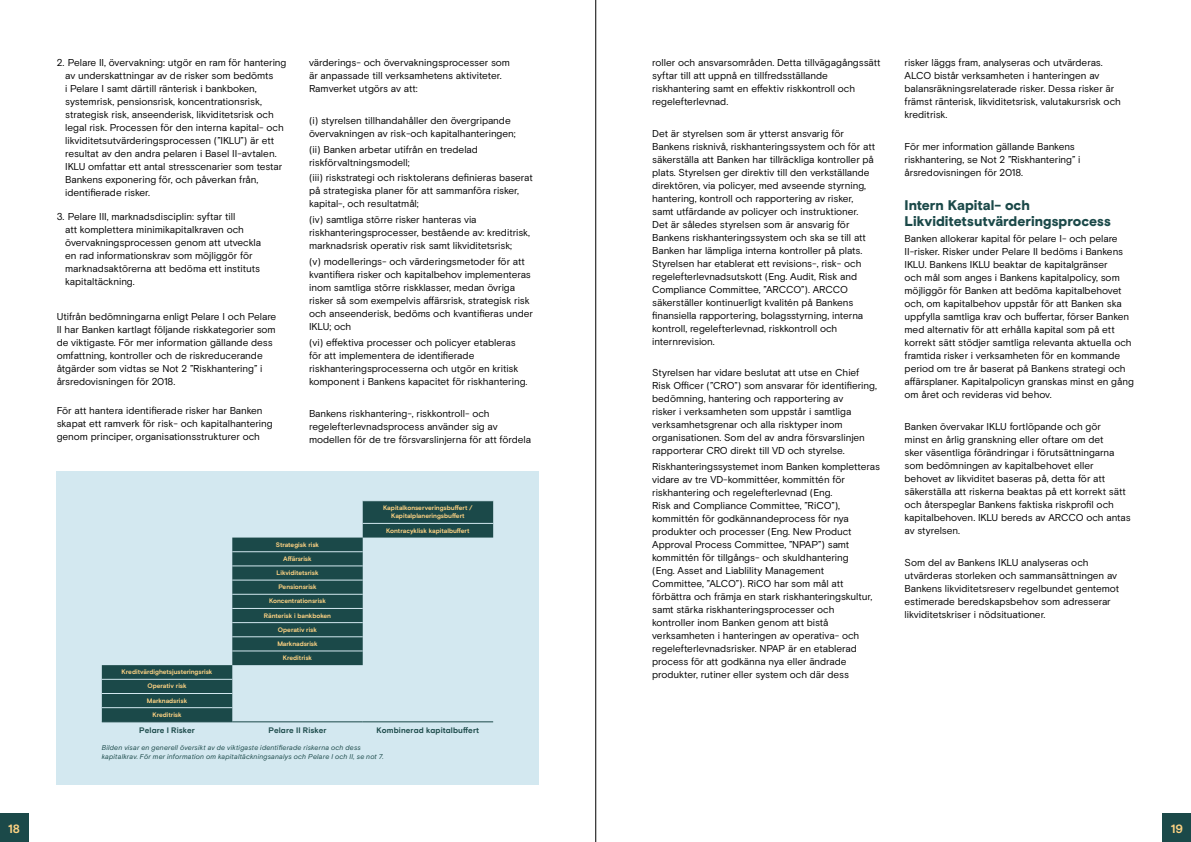
<style>
.page{position:relative;width:1191px;height:842px;background:#fff}
.page>*{position:absolute;margin:0;border:0;box-sizing:border-box;transform-origin:0 0}
.t1{font:900 14px/16px "Basis Grotesque Pro";color:#1b4949}
.t2{font:700 12px "Basis Grotesque Pro";color:#ffd383}
.t3{font:10px/13px "Basis Grotesque Pro";color:#000}
.t4{font:700 8px "Basis Grotesque Pro";letter-spacing:.015em;color:#1b4949}
.t5{font:italic 7px/9px "Basis Grotesque Pro";letter-spacing:.015em;color:#1b4949}
.t6{font:700 6.5px/14.2px "Basis Grotesque Pro";color:#ffd383;text-align:center}
</style>
<div class="page">
<div style="left:0;top:814px;width:28px;height:28px;background:#1b4949"></div>
<div style="left:1162px;top:814px;width:29px;height:28px;background:#1b4949"></div>
<hr style="left:595px;top:0;width:1px;height:842px;background:#000">
<div style="left:57px;top:471px;width:482px;height:314px;background:#d3e8f0"></div>
<svg style="left:102px;top:501px;width:391px;height:220px"></svg>
<hr style="left:232px;top:551px;width:131px;height:1px;background:#d3e8f0">
<hr style="left:232px;top:565px;width:131px;height:1px;background:#d3e8f0">
<hr style="left:232px;top:580px;width:131px;height:1px;background:#d3e8f0">
<hr style="left:232px;top:594px;width:131px;height:1px;background:#d3e8f0">
<hr style="left:232px;top:608px;width:131px;height:1px;background:#d3e8f0">
<hr style="left:232px;top:622px;width:131px;height:1px;background:#d3e8f0">
<hr style="left:232px;top:636px;width:131px;height:1px;background:#d3e8f0">
<hr style="left:232px;top:650px;width:131px;height:1px;background:#d3e8f0">
<hr style="left:363px;top:523px;width:130px;height:1px;background:#d3e8f0">
<hr style="left:102px;top:679px;width:130px;height:1px;background:#d3e8f0">
<hr style="left:102px;top:693px;width:130px;height:1px;background:#d3e8f0">
<hr style="left:102px;top:707px;width:130px;height:1px;background:#d3e8f0">
<hr style="left:102px;top:721px;width:130px;height:1px;background:#1b4949">
<hr style="left:232px;top:721px;width:131px;height:1px;background:#1b4949">
<hr style="left:363px;top:721px;width:130px;height:1px;background:#1b4949">
<p class="t3" style="left:65px;top:56px;width:223px;text-indent:-8px">2. Pelare II, övervakning: utgör en ram för hantering av underskattningar av de risker som bedömts<br>i Pelare I samt därtill ränterisk i bankboken, systemrisk, pensionsrisk, koncentrationsrisk, strategisk risk, anseenderisk, likviditetsrisk och legal risk. Processen för den interna kapital- och likviditetsutvärderingsprocessen (”IKLU”) är ett resultat av den andra pelaren i Basel II-avtalen.<br>IKLU omfattar ett antal stresscenarier som testar Bankens exponering för, och påverkan från, identifierade risker.</p>
<p class="t3" style="left:65px;top:211px;width:197px;text-indent:-8px">3. Pelare III, marknadsdisciplin: syftar till<br>att komplettera minimikapitalkraven och övervakningsprocessen genom att utveckla en rad informationskrav som möjliggör för marknadsaktörerna att bedöma ett instituts kapitaltäckning.</p>
<p class="t3" style="left:57px;top:310px;width:221px">Utifrån bedömningarna enligt Pelare I och Pelare II har Banken kartlagt följande riskkategorier som de viktigaste. För mer information gällande dess omfattning, kontroller och de riskreducerande åtgärder som vidtas se Not 2 ”Riskhantering” i årsredovisningen för 2018.</p>
<p class="t3" style="left:57px;top:404px;width:217px">För att hantera identifierade risker har Banken skapat ett ramverk för risk- och kapitalhantering genom principer, organisationsstrukturer och</p>
<p class="t3" style="left:309px;top:56px;width:202px">värderings- och övervakningsprocesser som är anpassade till verksamhetens aktiviteter.<br>Ramverket utgörs av att:</p>
<p class="t3" style="left:309px;top:114px;width:208px">(i) styrelsen tillhandahåller den övergripande övervakningen av risk-och kapitalhanteringen;</p>
<p class="t3" style="left:309px;top:143px;width:170px">(ii) Banken arbetar utifrån en tredelad riskförvaltningsmodell;</p>
<p class="t3" style="left:309px;top:172px;width:225px">(iii) riskstrategi och risktolerans definieras baserat på strategiska planer för att sammanföra risker, kapital-, och resultatmål;</p>
<p class="t3" style="left:309px;top:213px;width:222px">(iv) samtliga större risker hanteras via riskhanteringsprocesser, bestående av: kreditrisk, marknadsrisk operativ risk samt likviditetsrisk;</p>
<p class="t3" style="left:309px;top:255px;width:225px">(v) modellerings- och värderingsmetoder för att kvantifiera risker och kapitalbehov implementeras inom samtliga större riskklasser, medan övriga risker så som exempelvis affärsrisk, strategisk risk och anseenderisk, bedöms och kvantifieras under IKLU; och</p>
<p class="t3" style="left:309px;top:336px;width:220px">(vi) effektiva processer och policyer etableras för att implementera de identifierade riskhanteringsprocesserna och utgör en kritisk komponent i Bankens kapacitet för riskhantering.</p>
<p class="t3" style="left:309px;top:407px;width:224px">Bankens riskhantering-, riskkontroll- och regelefterlevnadsprocess använder sig av modellen för de tre försvarslinjerna för att fördela</p>
<p class="t6" style="left:383px;top:504px;width:91px;line-height:7.8px">Kapitalkonserveringsbuffert /<br>Kapitalplaneringsbuffert</p>
<p class="t6" style="left:386px;top:523px;width:85px">Kontracyklisk kapitalbuffert</p>
<p class="t6" style="left:264px;top:538px;width:69px">Strategisk risk<br>Affärsrisk<br>Likviditetsrisk<br>Pensionsrisk<br>Koncentrationsrisk<br>Ränterisk i bankboken<br>Operativ risk<br>Marknadsrisk<br>Kreditrisk</p>
<p class="t6" style="left:122px;top:665px;width:92px">Kreditvärdighetsjusteringsrisk<br>Operativ risk<br>Marknadsrisk<br>Kreditrisk</p>
<p class="t4" style="left:139px;top:726px;width:57px">Pelare I Risker</p>
<p class="t4" style="left:268px;top:726px;width:60px">Pelare II Risker</p>
<p class="t4" style="left:376px;top:726px;width:104px">Kombinerad kapitalbuffert</p>
<p class="t5" style="left:102px;top:743px;width:283px">Bilden visar en generell översikt av de viktigaste identifierade riskerna och dess kapitalkrav. För mer information om kapitaltäckningsanalys och Pelare I och II, se not 7.</p>
<p class="t3" style="left:652px;top:56px;width:230px">roller och ansvarsområden. Detta tillvägagångssätt syftar till att uppnå en tillfredsställande riskhantering samt en effektiv riskkontroll och regelefterlevnad.</p>
<p class="t3" style="left:652px;top:127px;width:224px">Det är styrelsen som är ytterst ansvarig för Bankens risknivå, riskhanteringssystem och för att säkerställa att Banken har tillräckliga kontroller på plats. Styrelsen ger direktiv till den verkställande direktören, via policyer, med avseende styrning, hantering, kontroll och rapportering av risker, samt utfärdande av policyer och instruktioner.<br>Det är således styrelsen som är ansvarig för Bankens riskhanteringssystem och ska se till att Banken har lämpliga interna kontroller på plats.<br>Styrelsen har etablerat ett revisions-, risk- och regelefterlevnadsutskott (Eng. Audit, Risk and Compliance Committee, ”ARCCO”). ARCCO säkerställer kontinuerligt kvalitén på Bankens finansiella rapportering, bolagsstyrning, interna kontroll, regelefterlevnad, riskkontroll och internrevision.</p>
<p class="t3" style="left:652px;top:367px;width:226px">Styrelsen har vidare beslutat att utse en Chief Risk Officer (”CRO”) som ansvarar för identifiering, bedömning, hantering och rapportering av<br>risker i verksamheten som uppstår i samtliga verksamhetsgrenar och alla risktyper inom organisationen. Som del av andra försvarslinjen rapporterar CRO direkt till VD och styrelse.</p>
<p class="t3" style="left:652px;top:461px;width:229px">Riskhanteringssystemet inom Banken kompletteras vidare av tre VD-kommittéer, kommittén för riskhantering och regelefterlevnad (Eng.<br>Risk and Compliance Committee, ”RiCO”), kommittén för godkännandeprocess för nya produkter och processer (Eng. New Product Approval Process Committee, ”NPAP”) samt kommittén för tillgångs- och skuldhantering<br>(Eng. Asset and Liablility Management<br>Committee, ”ALCO”). RiCO har som mål att förbättra och främja en stark riskhanteringskultur, samt stärka riskhanteringsprocesser och<br>kontroller inom Banken genom att bistå verksamheten i hanteringen av operativa- och regelefterlevnadsrisker. NPAP är en etablerad process för att godkänna nya eller ändrade produkter, rutiner eller system och där dess</p>
<p class="t3" style="left:904px;top:56px;width:218px">risker läggs fram, analyseras och utvärderas.<br>ALCO bistår verksamheten i hanteringen av balansräkningsrelaterade risker. Dessa risker är främst ränterisk, likviditetsrisk, valutakursrisk och kreditrisk.</p>
<p class="t3" style="left:904px;top:140px;width:177px">För mer information gällande Bankens riskhantering, se Not 2 ”Riskhantering” i årsredovisningen för 2018.</p>
<h1 class="t1" style="left:904px;top:198px;width:208px">Intern Kapital- och<br>Likviditetsutvärderingsprocess</h1>
<p class="t3" style="left:904px;top:233px;width:231px">Banken allokerar kapital för pelare I- och pelare II-risker. Risker under Pelare II bedöms i Bankens IKLU. Bankens IKLU beaktar de kapitalgränser<br>och mål som anges i Bankens kapitalpolicy, som möjliggör för Banken att bedöma kapitalbehovet och, om kapitalbehov uppstår för att Banken ska uppfylla samtliga krav och buffertar, förser Banken med alternativ för att erhålla kapital som på ett korrekt sätt stödjer samtliga relevanta aktuella och framtida risker i verksamheten för en kommande period om tre år baserat på Bankens strategi och affärsplaner. Kapitalpolicyn granskas minst en gång om året och revideras vid behov.</p>
<p class="t3" style="left:904px;top:420px;width:227px">Banken övervakar IKLU fortlöpande och gör<br>minst en årlig granskning eller oftare om det<br>sker väsentliga förändringar i förutsättningarna som bedömningen av kapitalbehovet eller behovet av likviditet baseras på, detta för att säkerställa att riskerna beaktas på ett korrekt sätt och återspeglar Bankens faktiska riskprofil och kapitalbehoven. IKLU bereds av ARCCO och antas av styrelsen.</p>
<p class="t3" style="left:904px;top:556px;width:216px">Som del av Bankens IKLU analyseras och utvärderas storleken och sammansättningen av Bankens likviditetsreserv regelbundet gentemot estimerade beredskapsbehov som adresserar likviditetskriser i nödsituationer.</p>
<p class="t2" style="left:8px;top:822px;width:13px">18</p>
<p class="t2" style="left:1170px;top:822px;width:14px">19</p>
</div>
